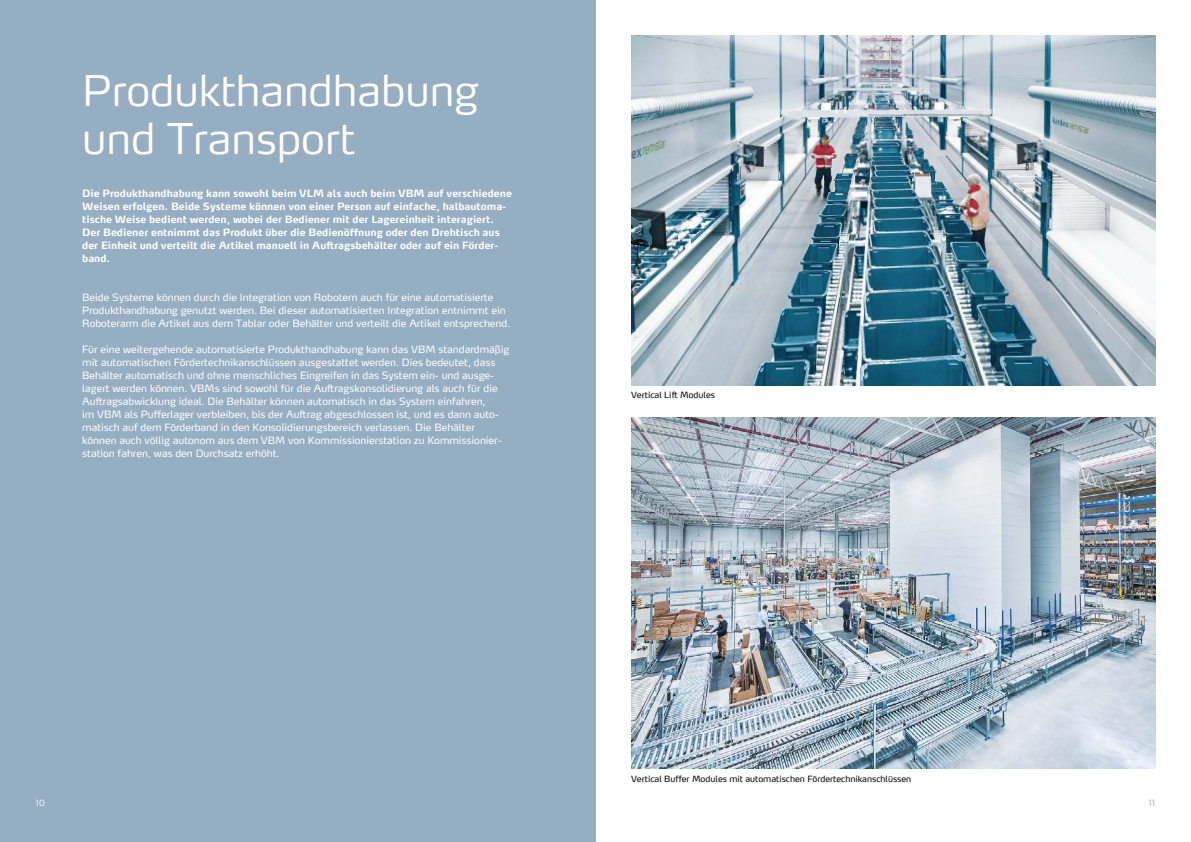
<style>
.page{position:relative;width:1191px;height:842px;background:#fff}
.page>*{position:absolute;margin:0;border:0;box-sizing:border-box;transform-origin:0 0}
.t1{font:300 42px/48px "Max Pro";color:#fff}
.t2{font:10px/13px "Max Pro";color:#fff}
.t3{font:700 10px/13px "Max Pro";color:#fff}
.t4{font:8.5px "Max Pro";color:#000}
.t5{font:300 8.5px "Max Pro";color:#fff}
.t6{font:300 8.5px "Max Pro";color:#a8aca9}
</style>
<div class="page">
<div style="left:0;top:0;width:595px;height:842px;background:#96aec2"></div>
<img style="left:631px;top:36px;width:524px;height:349px">
<img style="left:631px;top:418px;width:524px;height:351px">
<h1 class="t1" style="left:82px;top:62px;width:398px">Produkthandhabung und Transport</h1>
<p class="t3" style="left:82px;top:185px;width:431px">Die Produkthandhabung kann sowohl beim VLM als auch beim VBM auf verschiedene Weisen erfolgen. Beide Systeme können von einer Person auf einfache, halbautoma&shy;tische Weise bedient werden, wobei der Bediener mit der Lagereinheit interagiert.<br>Der Bediener entnimmt das Produkt über die Bedienöffnung oder den Drehtisch aus der Einheit und verteilt die Artikel manuell in Auftragsbehälter oder auf ein Förder&shy;band.</p>
<p class="t2" style="left:82px;top:290px;width:430px">Beide Systeme können durch die Integration von Robotern auch für eine automatisierte<br>Produkthandhabung genutzt werden. Bei dieser automatisierten Integration entnimmt ein<br>Roboterarm die Artikel aus dem Tablar oder Behälter und verteilt die Artikel entsprechend.</p>
<p class="t2" style="left:82px;top:342px;width:429px">Für eine weitergehende automatisierte Produkthandhabung kann das VBM standardmäßig mit automatischen Fördertechnikanschlüssen ausgestattet werden. Dies bedeutet, dass Behälter automatisch und ohne menschliches Eingreifen in das System ein- und ausge&shy;lagert werden können. VBMs sind sowohl für die Auftragskonsolidierung als auch für die Auftragsabwicklung ideal. Die Behälter können automatisch in das System einfahren,<br>im VBM als Pufferlager verbleiben, bis der Auftrag abgeschlossen ist, und es dann auto&shy;matisch auf dem Förderband in den Konsolidierungsbereich verlassen. Die Behälter können auch völlig autonom aus dem VBM von Kommissionierstation zu Kommissionier&shy;station fahren, was den Durchsatz erhöht.</p>
<p class="t4" style="left:631px;top:388px;width:85px">Vertical Lift Modules</p>
<p class="t4" style="left:631px;top:772px;width:281px">Vertical Buffer Modules mit automatischen Fördertechnikanschlüssen</p>
<p class="t5" style="left:36px;top:796px;width:11px">10</p>
<p class="t6" style="left:1148px;top:796px;width:8px">11</p>
</div>
